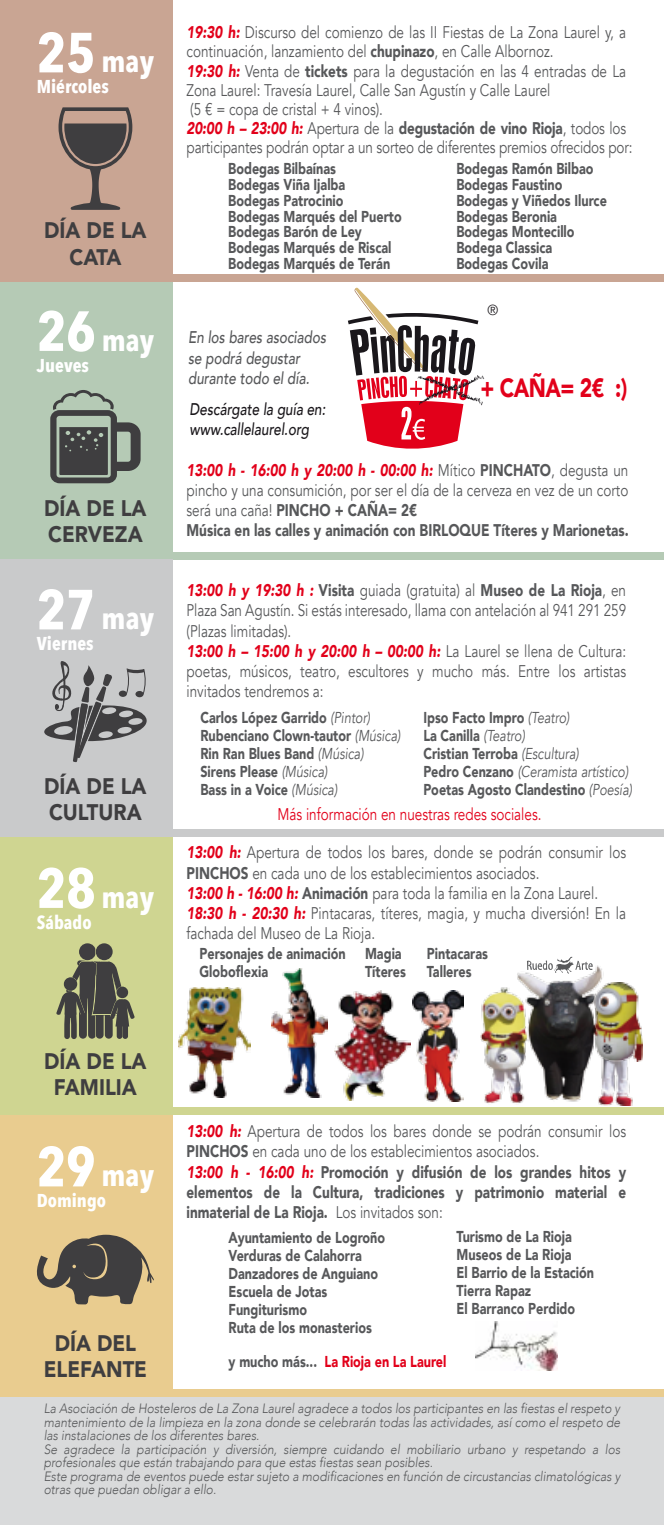
<style>
.page{position:relative;width:664px;height:1525px;background:#fff}
.page>*{position:absolute;margin:0;border:0;box-sizing:border-box;transform-origin:0 0}
.t1{font:700 30.15px "Avenir Next Condensed";color:#fff}
.t2{font:900 26.32px "Avenir";color:#e2001a;scale:.8 1}
.t3{font:900 22.5px/26.1px "Avenir";color:#3f3e40;text-align:center;scale:.9 1}
.t4{font:700 18.68px "Avenir Next Condensed";color:#fff}
.t5{font:16.88px/20.2px "Avenir";color:#57585a;scale:.8 1}
.t6{font:900 16.88px/20.2px "Avenir";color:#57585a;scale:.8 1}
.t7{font:italic 500 16.88px/20.2px "Avenir";color:#57585a;scale:.8 1}
.t8{font:italic 500 16.88px/20.2px "Avenir";color:#1a171b;scale:.8 1}
.t9{font:16.88px "Avenir";color:#e2001a;scale:.8 1}
.t10{font:900 15.75px/18px "Avenir";color:#57585a;scale:.8 1}
.t11{font:900 15.75px "Avenir";color:#e2001a;scale:.8 1}
.t12{font:14.4px "Avenir";color:#1a171b;scale:.92 1}
.t13{font:italic 300 13.5px/13.5px "Avenir";color:#57585a;scale:.9 1}
.s1{font-size:55.8px}
.s2{font-weight:900;font-style:italic;color:#e2001a}
.s3{font-weight:900}
.s4{font-weight:400;font-style:italic}
.s5{font-style:italic;color:#e2001a}
.s6{font-weight:400}
.s7{color:#57585a}
</style>
<div class="page">
<div style="left:0;top:1393px;width:663px;height:131px;background:#d9dadb"></div>
<div style="left:0;top:0;width:173px;height:282px;background:#c9a593"></div>
<div style="left:170px;top:274px;width:493px;height:8px;background:#c9a593"></div>
<div style="left:170px;top:552px;width:493px;height:7px;background:#b5cab5"></div>
<div style="left:170px;top:829px;width:493px;height:8px;background:#c9cacb"></div>
<div style="left:170px;top:1107px;width:493px;height:7px;background:#cfd591"></div>
<div style="left:170px;top:1389px;width:493px;height:7px;background:#e9cc8f"></div>
<div style="left:0;top:282px;width:173px;height:277px;background:#b5cab5"></div>
<div style="left:0;top:559px;width:173px;height:278px;background:#c9cacb"></div>
<div style="left:0;top:837px;width:173px;height:277px;background:#cfd591"></div>
<div style="left:0;top:1114px;width:173px;height:282px;background:#e9cc8f"></div>
<svg style="left:58px;top:107px;width:74px;height:103px"></svg>
<svg style="left:50px;top:390px;width:90px;height:93px"></svg>
<svg style="left:56px;top:943px;width:79px;height:96px"></svg>
<svg style="left:44px;top:661px;width:103px;height:101px"></svg>
<svg style="left:36px;top:1234px;width:118px;height:70px"></svg>
<svg style="left:348px;top:287px;width:136px;height:162px"></svg>
<img style="left:178px;top:987px;width:72px;height:110px">
<img style="left:413px;top:990px;width:50px;height:111px">
<img style="left:480px;top:965px;width:163px;height:140px">
<svg style="left:599px;top:968px;width:44px;height:85px"></svg>
<img style="left:594px;top:982px;width:48px;height:79px">
<svg style="left:526px;top:956px;width:66px;height:17px"></svg>
<img style="left:475px;top:1321px;width:82px;height:49px">
<img style="left:271px;top:968px;width:56px;height:129px">
<img style="left:335px;top:990px;width:75px;height:110px">
<h1 class="t1" style="left:37px;top:43px;width:119px"><span class="s1">25</span> may</h1>
<p class="t4" style="left:37px;top:75px;width:74px">Miércoles</p>
<h3 class="t3" style="left:44px;top:217px;width:115px">DÍA DE LA<br>CATA</h3>
<h1 class="t1" style="left:37px;top:322px;width:119px"><span class="s1">26</span> may</h1>
<p class="t4" style="left:37px;top:354px;width:54px">Jueves</p>
<h3 class="t3" style="left:44px;top:494px;width:115px;text-align:left">DÍA DE LA<br>CERVEZA</h3>
<h1 class="t1" style="left:37px;top:600px;width:119px"><span class="s1">27</span> may</h1>
<p class="t4" style="left:37px;top:632px;width:58px">Viernes</p>
<h3 class="t3" style="left:44px;top:772px;width:115px;text-align:left">DÍA DE LA<br>CULTURA</h3>
<h1 class="t1" style="left:37px;top:878px;width:119px"><span class="s1">28</span> may</h1>
<p class="t4" style="left:37px;top:910px;width:56px">Sábado</p>
<h3 class="t3" style="left:44px;top:1047px;width:115px">DÍA DE LA<br>FAMILIA</h3>
<h1 class="t1" style="left:37px;top:1157px;width:119px"><span class="s1">29</span> may</h1>
<p class="t4" style="left:37px;top:1189px;width:71px">Domingo</p>
<h3 class="t3" style="left:44px;top:1329px;width:116px">DÍA DEL<br>ELEFANTE</h3>
<p class="t5" style="left:186px;top:23px;width:558px;line-height:19.1px"><span class="s2">19:30 h:</span> Discurso del comienzo de las II Fiestas de La Zona Laurel y, a continuación, lanzamiento del <span class="s3">chupinazo</span>, en Calle Albornoz.<br><span class="s2">19:30 h:</span> Venta de <span class="s3">tickets</span> para la degustación en las 4 entradas de La Zona Laurel: Travesía Laurel, Calle San Agustín y Calle Laurel<br>(5 € = copa de cristal + 4 vinos).<br><span class="s2">20:00 h – 23:00 h:</span> Apertura de la <span class="s3">degustación de vino Rioja</span>, todos los participantes podrán optar a un sorteo de diferentes premios ofrecidos por:</p>
<p class="t10" style="left:228px;top:161px;width:218px;line-height:15.8px">Bodegas Bilbaínas<br>Bodegas Viña Ijalba<br>Bodegas Patrocinio<br>Bodegas Marqués del Puerto<br>Bodegas Barón de Ley<br>Bodegas Marqués de Riscal<br>Bodegas Marqués de Terán</p>
<p class="t10" style="left:456px;top:161px;width:189px;line-height:15.8px">Bodegas Ramón Bilbao<br>Bodegas Faustino<br>Bodegas y Viñedos Ilurce<br>Bodegas Beronia<br>Bodegas Montecillo<br>Bodega Classica<br>Bodegas Covila</p>
<p class="t7" style="left:188px;top:328px;width:174px">En los bares asociados se podrá degustar durante todo el día.</p>
<p class="t8" style="left:189px;top:399px;width:171px">Descárgate la guía en: www.callelaurel.org</p>
<p class="t12" style="left:487px;top:302px;width:13px">®</p>
<h2 class="t2" style="left:480px;top:365px;width:185px">+ CAÑA= 2€ :)</h2>
<p class="t5" style="left:186px;top:460px;width:554px"><span class="s2">13:00 h - 16:00 h y 20:00 h - 00:00 h:</span> Mítico <span class="s3">PINCHATO</span>, degusta un pincho y una consumición, por ser el día de la cerveza en vez de un corto será una caña! <span class="s3">PINCHO + CAÑA= 2€<br>Música en las calles y animación con BIRLOQUE Títeres y Marionetas.</span></p>
<p class="t5" style="left:186px;top:580px;width:550px"><span class="s2">13:00 h y 19:30 h :</span> <span class="s3">Visita</span> guiada (gratuita) al <span class="s3">Museo de La Rioja</span>, en Plaza San Agustín. Si estás interesado, llama con antelación al 941 291 259 (Plazas limitadas).<br><span class="s2">13:00 h – 15:00 h y 20:00 h – 00:00 h:</span> La Laurel se llena de Cultura: poetas, músicos, teatro, escultores y mucho más. Entre los artistas invitados tendremos a:</p>
<p class="t10" style="left:200px;top:708px;width:251px">Carlos López Garrido <span class="s4">(Pintor)<br></span>Rubenciano Clown-tautor <span class="s4">(Música)<br></span>Rin Ran Blues Band <span class="s4">(Música)<br></span>Sirens Please <span class="s4">(Música)<br></span>Bass in a Voice <span class="s4">(Música)</span></p>
<p class="t10" style="left:423px;top:708px;width:262px">Ipso Facto Impro <span class="s4">(Teatro)<br></span>La Canilla <span class="s4">(Teatro)<br></span>Cristian Terroba <span class="s4">(Escultura)<br></span>Pedro Cenzano <span class="s4">(Ceramista artístico)<br></span>Poetas Agosto Clandestino <span class="s4">(Poesía)</span></p>
<p class="t9" style="left:277px;top:804px;width:331px">Más información en nuestras redes sociales.</p>
<p class="t5" style="left:186px;top:842px;width:550px"><span class="s2">13:00 h:</span> Apertura de todos los bares, donde se podrán consumir los <span class="s3">PINCHOS</span> en cada uno de los establecimientos asociados.<br><span class="s2">13:00 h - 16:00 h:</span> <span class="s3">Animación</span> para toda la familia en la Zona Laurel.<br><span class="s2">18:30 h - 20:30 h:</span> Pintacaras, títeres, magia, y mucha diversión! En la fachada del Museo de La Rioja.</p>
<p class="t10" style="left:199px;top:944px;width:184px">Personajes de animación<br>Globoflexia</p>
<p class="t10" style="left:365px;top:944px;width:53px">Magia<br>Títeres</p>
<p class="t10" style="left:427px;top:944px;width:78px">Pintacaras<br>Talleres</p>
<p class="t6" style="left:186px;top:1120px;width:550px"><span class="s5">13:00 h:</span> <span class="s6">Apertura de todos los bares donde se podrán consumir los </span>PINCHOS <span class="s6">en cada uno de los establecimientos asociados.<br></span><span class="s5">13:00 h - 16:00 h:</span> Promoción y difusión de los grandes hitos y elementos de la Cultura, tradiciones y patrimonio material e inmaterial de La Rioja. <span class="s6">Los invitados son:</span></p>
<p class="t10" style="left:228px;top:1227px;width:197px">Ayuntamiento de Logroño<br>Verduras de Calahorra<br>Danzadores de Anguiano<br>Escuela de Jotas<br>Fungiturismo<br>Ruta de los monasterios</p>
<p class="t10" style="left:456px;top:1226px;width:173px">Turismo de La Rioja<br>Museos de La Rioja<br>El Barrio de la Estación<br>Tierra Rapaz<br>El Barranco Perdido</p>
<p class="t11" style="left:228px;top:1347px;width:274px"><span class="s7">y mucho más...</span> La Rioja en La Laurel</p>
<p class="t13" style="left:44px;top:1401px;width:642px">La Asociación de Hosteleros de La Zona Laurel agradece a todos los participantes en las fiestas el respeto y mantenimiento de la limpieza en la zona donde se celebrarán todas las actividades, así como el respeto de las instalaciones de los diferentes bares.<br>Se agradece la participación y diversión, siempre cuidando el mobiliario urbano y respetando a los profesionales que están trabajando para que estas fiestas sean posibles.<br>Este programa de eventos puede estar sujeto a modificaciones en función de circustancias climatológicas y otras que puedan obligar a ello.</p>
</div>
